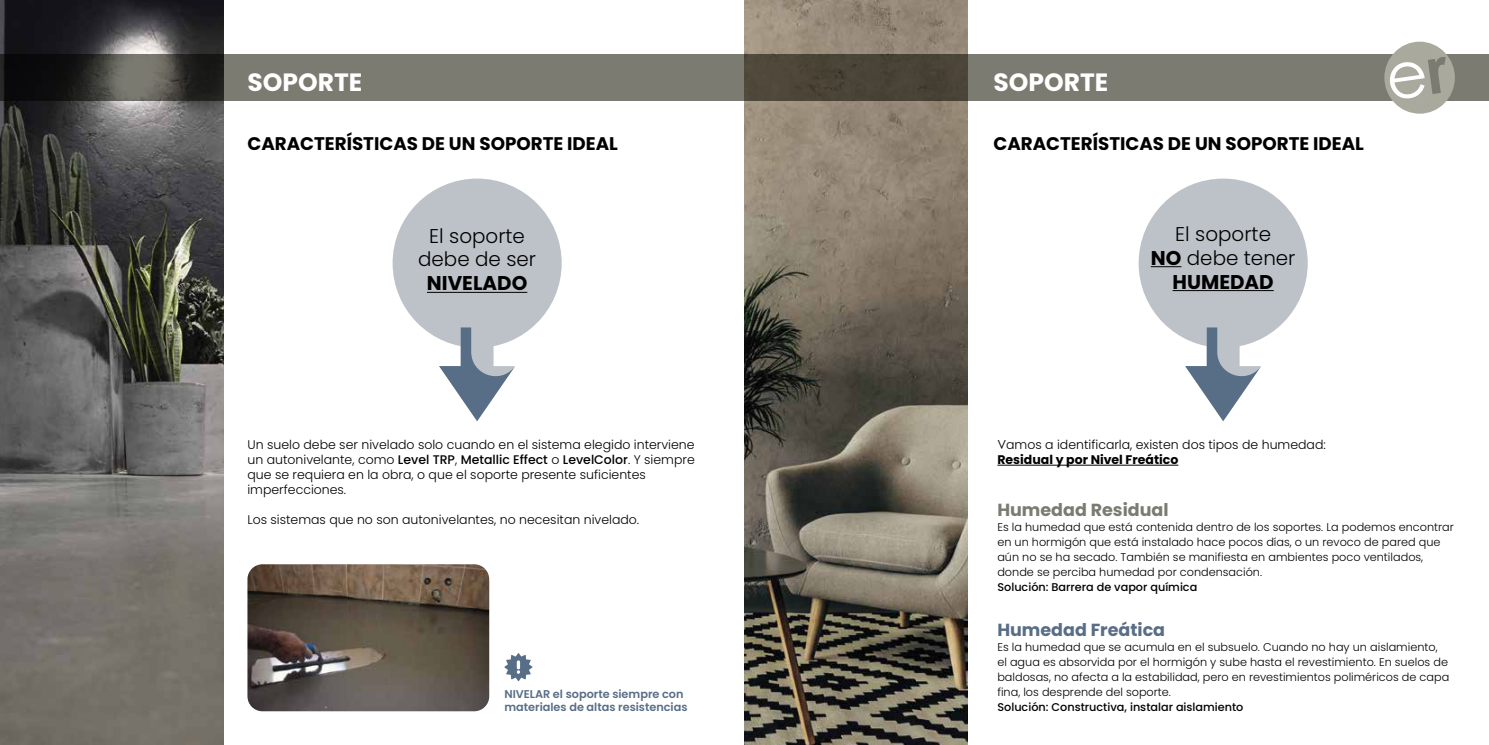
<style>
.page{position:relative;width:1489px;height:745px;background:#fff}
.page>*{position:absolute;margin:0;border:0;box-sizing:border-box;transform-origin:0 0}
.t1{font:700 25px "Poppins";color:#fff}
.t2{font:300 19.88px/23.9px "Poppins";color:#000;text-align:center}
.t3{font:700 19.88px "Poppins";color:#000}
.t4{font:700 18.25px "Poppins";color:#000}
.t5{font:700 17.5px "Poppins";color:#7b7b72}
.t6{font:700 17.5px "Poppins";color:#586d86}
.t7{font:300 12.5px/15px "Poppins";color:#000}
.t8{font:300 11.25px/15px "Poppins";color:#000}
.t9{font:500 11.25px "Poppins";color:#000}
.t10{font:600 11.25px/13.5px "Poppins";color:#586d86}
.s1{font-weight:700}
.s2{font-weight:500}
.s3{font-family:"Century Gothic";font-weight:400}
</style>
<div class="page">
<img style="left:247px;top:564px;width:242px;height:146px">
<img style="left:0;top:0;width:223px;height:744px">
<svg style="left:0;top:54px;width:744px;height:47px;background:#65655e"></svg>
<div style="left:392px;top:178px;width:169px;height:169px;background:#bcc2c8;border-radius:50%"></div>
<hr style="left:427px;top:292px;width:100px;height:1px;background:#000">
<svg style="left:439px;top:327px;width:76px;height:94px"></svg>
<hr style="left:997px;top:464px;width:181px;height:1px;background:#000">
<div style="left:1138px;top:178px;width:169px;height:169px;background:#bcc2c8;border-radius:50%"></div>
<hr style="left:1150px;top:266px;width:31px;height:1px;background:#000">
<hr style="left:1172px;top:290px;width:101px;height:1px;background:#000">
<svg style="left:1185px;top:327px;width:76px;height:94px"></svg>
<img style="left:744px;top:0;width:223px;height:744px">
<svg style="left:744px;top:54px;width:744px;height:47px;background:#6a685e"></svg>
<div style="left:1384px;top:42px;width:70px;height:72px;background:#aaa99d;border-radius:50%"></div>
<svg style="left:1389px;top:57px;width:56px;height:42px"></svg>
<svg style="left:504px;top:653px;width:28px;height:27px"></svg>
<h1 class="t1" style="left:247px;top:67px;width:116px">SOPORTE</h1>
<h1 class="t1" style="left:993px;top:67px;width:116px">SOPORTE</h1>
<h3 class="t4" style="left:247px;top:133px;width:372px">CARACTERÍSTICAS DE UN SOPORTE IDEAL</h3>
<h3 class="t4" style="left:993px;top:133px;width:372px">CARACTERÍSTICAS DE UN SOPORTE IDEAL</h3>
<h2 class="t2" style="left:418px;top:224px;width:119px">El soporte debe de ser</h2>
<h2 class="t3" style="left:427px;top:272px;width:102px">NIVELADO</h2>
<h2 class="t2" style="left:1150px;top:222px;width:146px">El soporte<br><span class="s1">NO</span> debe tener<br><span class="s1">HUMEDAD</span></h2>
<p class="t7" style="left:247px;top:437px;width:449px">Un suelo debe ser nivelado solo cuando en el sistema elegido interviene un autonivelante, como <span class="s2">Level TRP</span>, <span class="s2">Metallic Effect</span> o <span class="s2">LevelColor</span>. Y siempre que se requiera en la obra, o que el soporte presente suficientes imperfecciones.</p>
<p class="t7" style="left:247px;top:512px;width:393px">Los sistemas que no son autonivelantes, no necesitan nivelado.</p>
<p class="t10" style="left:504px;top:686px;width:184px">NIVELAR el soporte siempre con materiales de altas resistencias</p>
<p class="t7" style="left:997px;top:437px;width:330px"><span class="s3">V</span>amos a identificarla, existen dos tipos de humedad:<br><span class="s1">Residual y por Nivel Freático</span></p>
<h3 class="t5" style="left:997px;top:499px;width:173px">Humedad Residual</h3>
<p class="t8" style="left:997px;top:519px;width:458px">Es la humedad que está contenida dentro de los soportes. La podemos encontrar en un hormigón que está instalado hace pocos días, o un revoco de pared que aún no se ha secado. También se manifiesta en ambientes poco ventilados, donde se perciba humedad por condensación.</p>
<p class="t9" style="left:997px;top:580px;width:201px">Solución: Barrera de vapor química</p>
<h3 class="t6" style="left:997px;top:619px;width:169px">Humedad Freática</h3>
<p class="t8" style="left:997px;top:639px;width:453px">Es la humedad que se acumula en el subsuelo. Cuando no hay un aislamiento, el agua es absorvida por el hormigón y sube hasta el revestimiento. En suelos de baldosas, no afecta a la estabilidad, pero en revestimientos poliméricos de capa fina, los desprende del soporte.</p>
<p class="t9" style="left:997px;top:700px;width:247px">Solución: Constructiva, instalar aislamiento</p>
</div>
